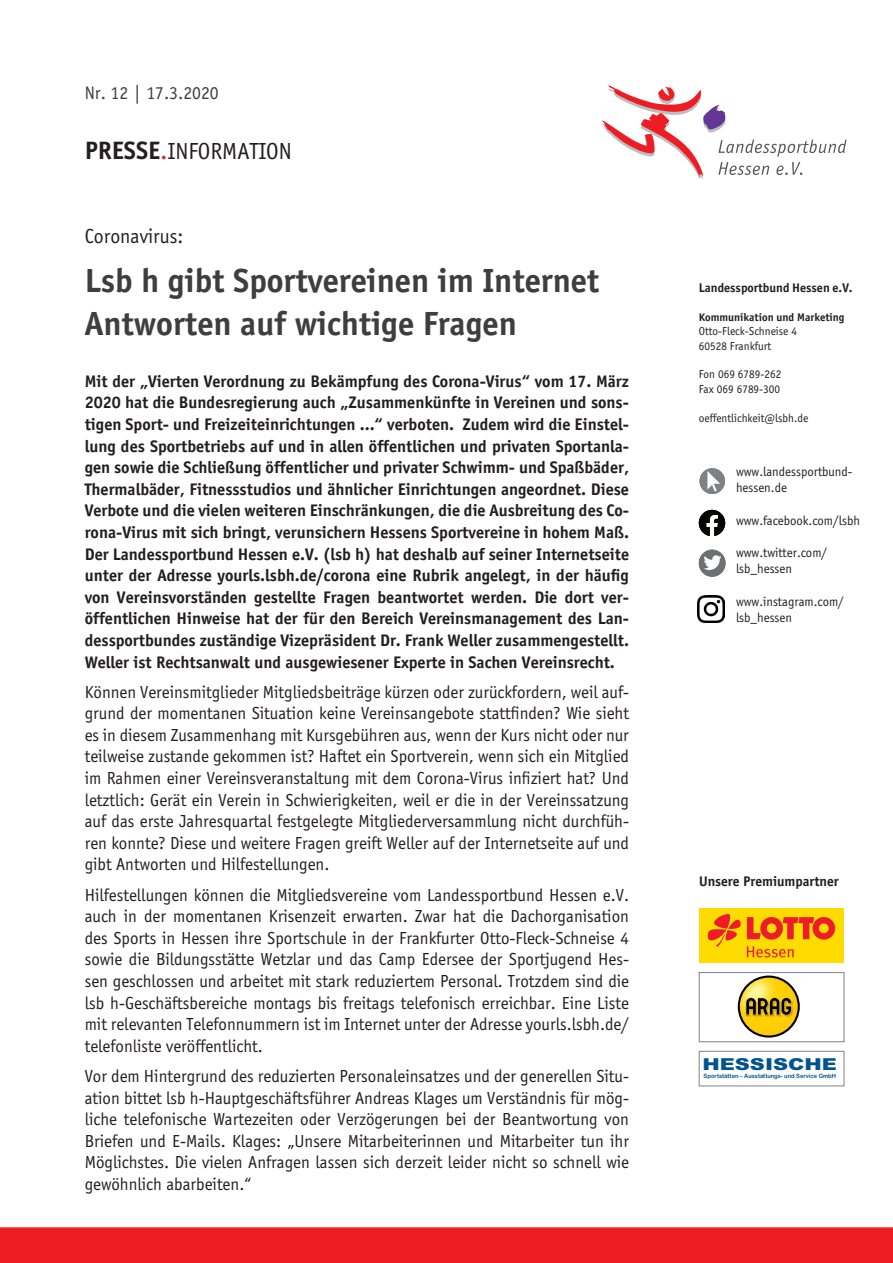
<style>
.page{position:relative;width:893px;height:1263px;background:#fff}
.page>*{position:absolute;margin:0;border:0;box-sizing:border-box;transform-origin:0 0}
.Headline{font:700 36px/43.2px "Sportiv";color:#3e3e3f}
.t1{font:24px "Sportiv";color:#231f20}
.Dachzeile{font:21px "Sportiv";color:#231f20}
.Headline-2{font:18.75px "Sportiv";color:#3e3e3f}
.Grundtext{font:18px/21.6px "Sportiv";color:#231f20;text-align:justify}
.Grundtext-2{font:700 18px/21.6px "Sportiv";color:#231f20;text-align:justify}
.t2{font:900 16.5px "Arial";color:#01538e;scale:1.27 1}
.t3{font:700 15px "Sportiv";color:#231f20}
.t4{font:13.5px/16.2px "Sportiv";color:#231f20}
.t5{font:700 13.5px "Sportiv";color:#231f20}
.t6{font:12px/14.4px "Sportiv";color:#231f20}
.t7{font:700 12px "Sportiv";color:#231f20}
.t8{font:6px "Arial Rounded MT Bold";color:#01538e;scale:.96 1}
.s1{font-weight:700;font-size:27px}
.s2{font-size:27px;color:#d1232a}
</style>
<div class="page">
<div style="left:0;top:1227px;width:893px;height:36px;background:#ee1d23"></div>
<svg style="left:602px;top:85px;width:245px;height:94px"></svg>
<div style="left:699px;top:908px;width:145px;height:54px;background:#ffdc01"></div>
<svg style="left:747px;top:917px;width:88px;height:23px"></svg>
<svg style="left:708px;top:914px;width:33px;height:33px"></svg>
<svg style="left:747px;top:946px;width:47px;height:11px"></svg>
<svg style="left:738px;top:975px;width:62px;height:62px"></svg>
<img style="left:740px;top:978px;width:58px;height:57px;border-radius:29px">
<svg style="left:746px;top:997px;width:45px;height:18px"></svg>
<div style="left:699px;top:972px;width:145px;height:70px;border:1px solid #808285"></div>
<div style="left:699px;top:1051px;width:145px;height:35px;border:1px solid #808285"></div>
<img style="left:698px;top:595px;width:27px;height:27px">
<svg style="left:699px;top:510px;width:26px;height:26px"></svg>
<img style="left:699px;top:550px;width:26px;height:27px;border-radius:13px">
<img style="left:699px;top:468px;width:26px;height:26px;border-radius:13px">
<p class="Headline-2" style="left:85px;top:83px;width:135px">Nr. 12 | 17.3.2020</p>
<h2 class="t1" style="left:85px;top:138px;width:209px"><span class="s1">PRESSE</span><span class="s2">.</span>INFORMATION</h2>
<p class="Dachzeile" style="left:85px;top:225px;width:100px">Coronavirus:</p>
<p class="Headline" style="left:85px;top:258px;width:516px">Lsb h gibt Sportvereinen im Internet<br>Antworten auf wichtige Fragen</p>
<p class="Grundtext-2" style="left:85px;top:370px;width:546px">Mit der „Vierten Verordnung zu Bekämpfung des Corona-Virus“ vom 17. März 2020 hat die Bundesregierung auch „Zusammenkünfte in Vereinen und sons&shy;tigen Sport- und Freizeiteinrichtungen ...“ verboten. Zudem wird die Einstel&shy;lung des Sportbetriebs auf und in allen öffentlichen und privaten Sportanla&shy;gen sowie die Schließung öffentlicher und privater Schwimm- und Spaßbäder, Thermalbäder, Fitnessstudios und ähnlicher Einrichtungen angeordnet. Diese Verbote und die vielen weiteren Einschränkungen, die die Ausbreitung des Co&shy;rona-Virus mit sich bringt, verunsichern Hessens Sportvereine in hohem Maß.<br>Der Landessportbund Hessen e.V. (lsb h) hat deshalb auf seiner Internetseite unter der Adresse yourls.lsbh.de/corona eine Rubrik angelegt, in der häufig von Vereinsvorständen gestellte Fragen beantwortet werden. Die dort ver&shy;öffentlichen Hinweise hat der für den Bereich Vereinsmanagement des Lan&shy;dessportbundes zuständige Vizepräsident Dr. Frank Weller zusammengestellt.<br>Weller ist Rechtsanwalt und ausgewiesener Experte in Sachen Vereinsrecht.</p>
<p class="Grundtext" style="left:85px;top:681px;width:546px">Können Vereinsmitglieder Mitgliedsbeiträge kürzen oder zurückfordern, weil auf&shy;grund der momentanen Situation keine Vereinsangebote stattfinden? Wie sieht es in diesem Zusammenhang mit Kursgebühren aus, wenn der Kurs nicht oder nur teilweise zustande gekommen ist? Haftet ein Sportverein, wenn sich ein Mitglied im Rahmen einer Vereinsveranstaltung mit dem Corona-Virus infiziert hat? Und letztlich: Gerät ein Verein in Schwierigkeiten, weil er die in der Vereinssatzung auf das erste Jahresquartal festgelegte Mitgliederversammlung nicht durchfüh&shy;ren konnte? Diese und weitere Fragen greift Weller auf der Internetseite auf und gibt Antworten und Hilfestellungen.</p>
<p class="Grundtext" style="left:85px;top:884px;width:546px">Hilfestellungen können die Mitgliedsvereine vom Landessportbund Hessen e.V. auch in der momentanen Krisenzeit erwarten. Zwar hat die Dachorganisation des Sports in Hessen ihre Sportschule in der Frankfurter Otto-Fleck-Schneise 4 sowie die Bildungsstätte Wetzlar und das Camp Edersee der Sportjugend Hes&shy;sen geschlossen und arbeitet mit stark reduziertem Personal. Trotzdem sind die lsb h-Geschäftsbereiche montags bis freitags telefonisch erreichbar. Eine Liste mit relevanten Telefonnummern ist im Internet unter der Adresse yourls.lsbh.de/ telefonliste veröffentlicht.</p>
<p class="Grundtext" style="left:85px;top:1065px;width:546px">Vor dem Hintergrund des reduzierten Personaleinsatzes und der generellen Situ&shy;ation bittet lsb h-Hauptgeschäftsführer Andreas Klages um Verständnis für mög&shy;liche telefonische Wartezeiten oder Verzögerungen bei der Beantwortung von Briefen und E-Mails. Klages: „Unsere Mitarbeiterinnen und Mitarbeiter tun ihr Möglichstes. Die vielen Anfragen lassen sich derzeit leider nicht so schnell wie gewöhnlich abarbeiten.“</p>
<p class="t5" style="left:699px;top:280px;width:155px">Landessportbund Hessen e.V.</p>
<p class="t7" style="left:699px;top:310px;width:147px">Kommunikation und Marketing</p>
<p class="t6" style="left:699px;top:324px;width:100px">Otto-Fleck-Schneise 4<br>60528 Frankfurt</p>
<p class="t6" style="left:699px;top:367px;width:84px">Fon 069 6789-262<br>Fax 069 6789-300</p>
<p class="t6" style="left:699px;top:410px;width:111px">oeffentlichkeit@lsbh.de</p>
<p class="t4" style="left:736px;top:464px;width:118px">www.landessportbund&shy;hessen.de</p>
<p class="t4" style="left:736px;top:512px;width:125px">www.facebook.com/lsbh</p>
<p class="t4" style="left:736px;top:545px;width:93px">www.twitter.com/ lsb_hessen</p>
<p class="t4" style="left:736px;top:593px;width:109px">www.instagram.com/ lsb_hessen</p>
<p class="t3" style="left:699px;top:872px;width:141px">Unsere Premiumpartner</p>
<p class="t2" style="left:702px;top:1052px;width:108px">HESSISCHE</p>
<p class="t8" style="left:704px;top:1072px;width:140px">Sportstätten – Ausstattungs- und Service GmbH</p>
</div>
